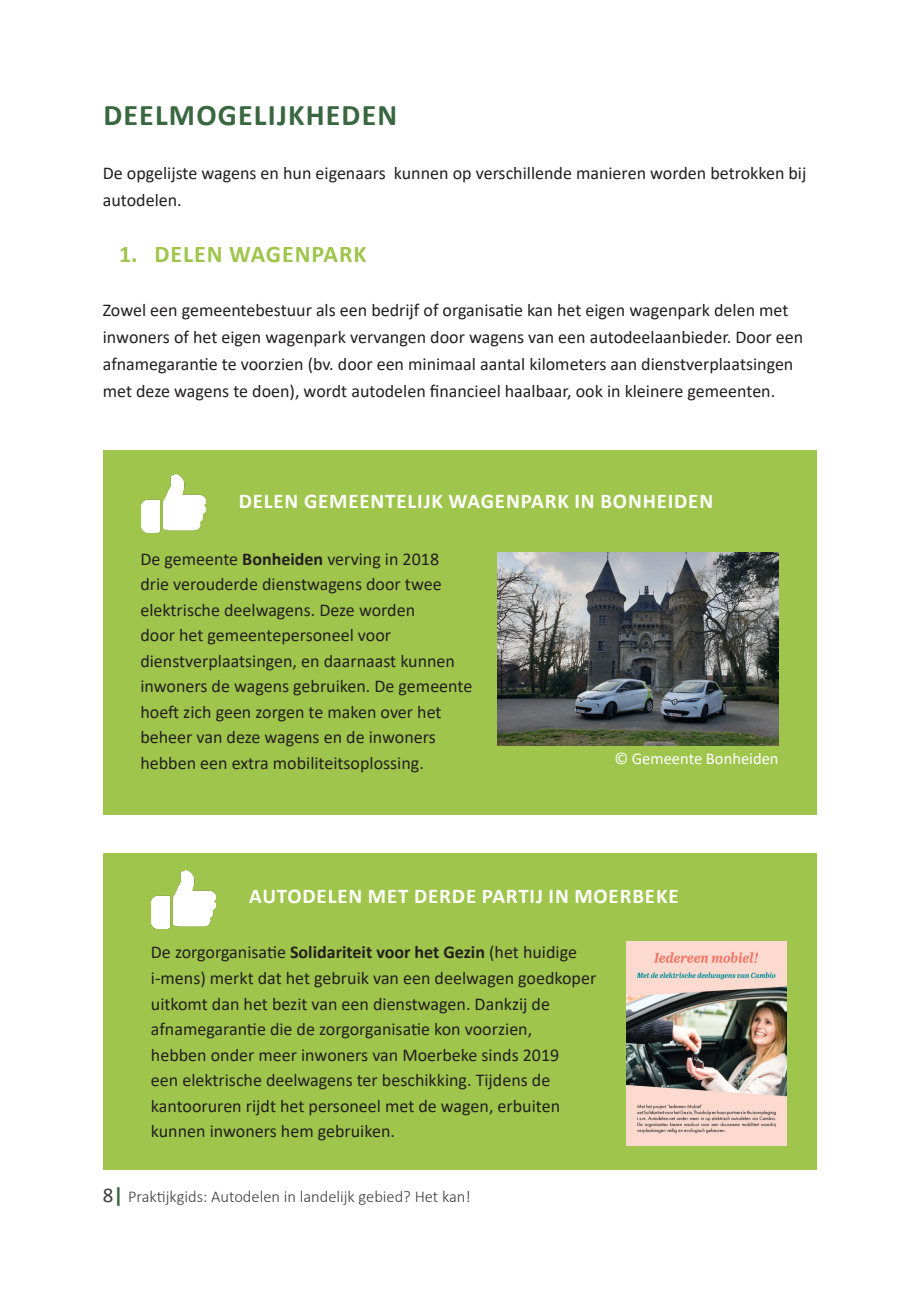
<style>
.page{position:relative;width:919px;height:1289px;background:#fff}
.page>*{position:absolute;margin:0;border:0;box-sizing:border-box;transform-origin:0 0}
.Hoofding_2{font:700 30px "Calibri";letter-spacing:.04em;color:#396740}
.hoofding_3{font:700 24px "Calibri";letter-spacing:.04em;color:#9fc54c}
.goed_voorbeeld{font:700 21px "Calibri";letter-spacing:.04em;color:#fff}
.t1{font:18px/25.5px "Calibri";color:#231f20}
.t2{font:300 16.5px "Calibri";color:#3e3e3f}
.t3{font:16.5px "Calibri";color:#fff}
.s1{font-weight:700}
.s2{font-weight:400;font-size:21px}
.s3{font-weight:700;font-size:21px;color:#396740}
</style>
<div class="page">
<div style="left:103px;top:449px;width:713px;height:365px;background:#9fc54c"></div>
<img style="left:497px;top:552px;width:281px;height:193px">
<div style="left:103px;top:853px;width:713px;height:316px;background:#9fc54c"></div>
<img style="left:141px;top:475px;width:64px;height:57px">
<img style="left:152px;top:870px;width:64px;height:58px">
<img style="left:626px;top:942px;width:160px;height:203px">
<p class="Hoofding_2" style="left:103px;top:94px;width:295px">DEELMOGELIJKHEDEN</p>
<p class="t1" style="left:103px;top:159px;width:705px;line-height:27px">De opgelijste wagens en hun eigenaars kunnen op verschillende manieren worden betrokken bij autodelen.</p>
<p class="hoofding_3" style="left:119px;top:237px;width:249px">1. DELEN WAGENPARK</p>
<p class="t1" style="left:103px;top:296px;width:702px;line-height:27px">Zowel een gemeentebestuur als een bedrijf of organisatie kan het eigen wagenpark delen met inwoners of het eigen wagenpark vervangen door wagens van een autodeelaanbieder. Door een afnamegarantie te voorzien (bv. door een minimaal aantal kilometers aan dienstverplaatsingen met deze wagens te doen), wordt autodelen financieel haalbaar, ook in kleinere gemeenten.</p>
<p class="goed_voorbeeld" style="left:239px;top:486px;width:476px">DELEN GEMEENTELIJK WAGENPARK IN BONHEIDEN</p>
<p class="t1" style="left:140px;top:545px;width:333px">De gemeente <span class="s1">Bonheiden</span> verving in 2018 drie verouderde dienstwagens door twee elektrische deelwagens. Deze worden<br>door het gemeentepersoneel voor dienstverplaatsingen, en daarnaast kunnen inwoners de wagens gebruiken. De gemeente hoeft zich geen zorgen te maken over het beheer van deze wagens en de inwoners hebben een extra mobiliteitsoplossing.</p>
<p class="t3" style="left:614px;top:747px;width:166px">© Gemeente Bonheiden</p>
<p class="goed_voorbeeld" style="left:249px;top:881px;width:431px">AUTODELEN MET DERDE PARTIJ IN MOERBEKE</p>
<p class="t1" style="left:151px;top:939px;width:447px">De zorgorganisatie <span class="s1">Solidariteit voor het Gezin</span> (het huidige i-mens) merkt dat het gebruik van een deelwagen goedkoper uitkomt dan het bezit van een dienstwagen. Dankzij de afnamegarantie die de zorgorganisatie kon voorzien,<br>hebben onder meer inwoners van Moerbeke sinds 2019<br>een elektrische deelwagens ter beschikking. Tijdens de kantooruren rijdt het personeel met de wagen, erbuiten kunnen inwoners hem gebruiken.</p>
<p class="t2" style="left:103px;top:1186px;width:369px"><span class="s2">8</span><span class="s3">|</span> Praktijkgids: Autodelen in landelijk gebied? Het kan!</p>
</div>
